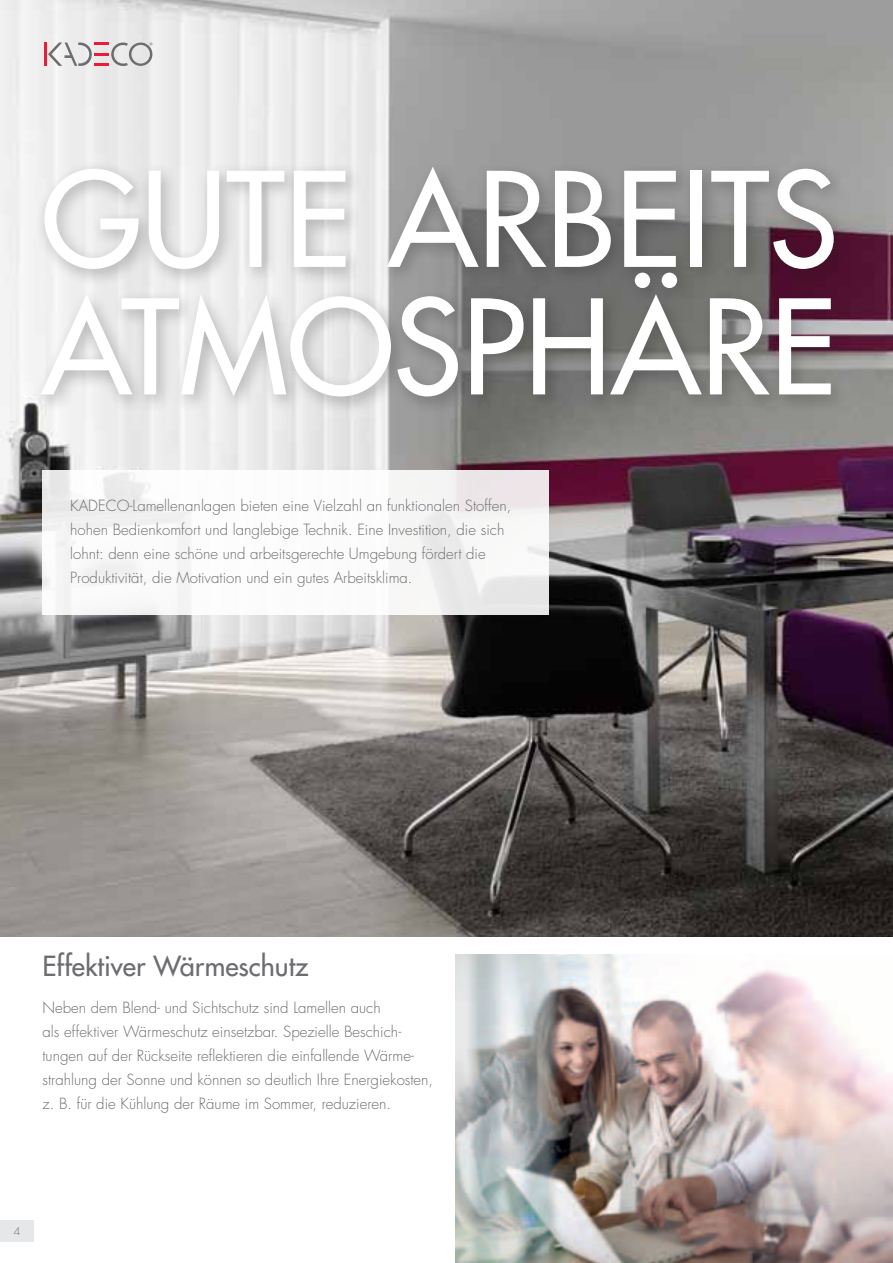
<style>
.page{position:relative;width:893px;height:1263px;background:#fff}
.page>*{position:absolute;margin:0;border:0;box-sizing:border-box;transform-origin:0 0}
.t1{font:500 127.5px/127.5px "Futura Std";color:#fff}
.t2{font:500 27px "Futura Std";color:#6c6d70}
.t3{font:300 15px/24px "Futura Std";color:#6c6d70}
.t4{font:300 10.5px "Futura Std";color:#6c6d70}
</style>
<div class="page">
<div style="left:0;top:1220px;width:34px;height:22px;background:#e6e7e9"></div>
<img style="left:0;top:0;width:893px;height:936px">
<hr style="left:44px;top:43px;width:3px;height:23px;background:#ed1a3a">
<svg style="left:48px;top:43px;width:104px;height:23px;background:#d0c5c8"></svg>
<img style="left:455px;top:954px;width:438px;height:309px">
<div style="left:32px;top:159px;width:820px;height:256px;background:#231f20;opacity:.3"></div>
<svg style="left:43px;top:470px;width:506px;height:144px"></svg>
<h1 class="t1" style="left:42px;top:157px;width:797px">Gute Arbeits atmosphäre</h1>
<p class="t3" style="left:70px;top:494px;width:443px">KADECO-Lamellenanlagen bieten eine Vielzahl an funktionalen Stoffen, hohen Bedienkomfort und langlebige Technik. Eine Investition, die sich lohnt: denn eine schöne und arbeitsgerechte Umgebung fördert die Produktivität, die Motivation und ein gutes Arbeitsklima.</p>
<h2 class="t2" style="left:43px;top:949px;width:268px">Effektiver Wärmeschutz</h2>
<p class="t3" style="left:43px;top:996px;width:392px">Neben dem Blend- und Sichtschutz sind Lamellen auch<br>als effektiver Wärmeschutz einsetzbar. Spezielle Beschich&shy;tungen auf der Rückseite reflektieren die einfallende Wärme&shy;strahlung der Sonne und können so deutlich Ihre Energiekosten, z. B. für die Kühlung der Räume im Sommer, reduzieren.</p>
<p class="t4" style="left:14px;top:1224px;width:8px">4</p>
</div>
